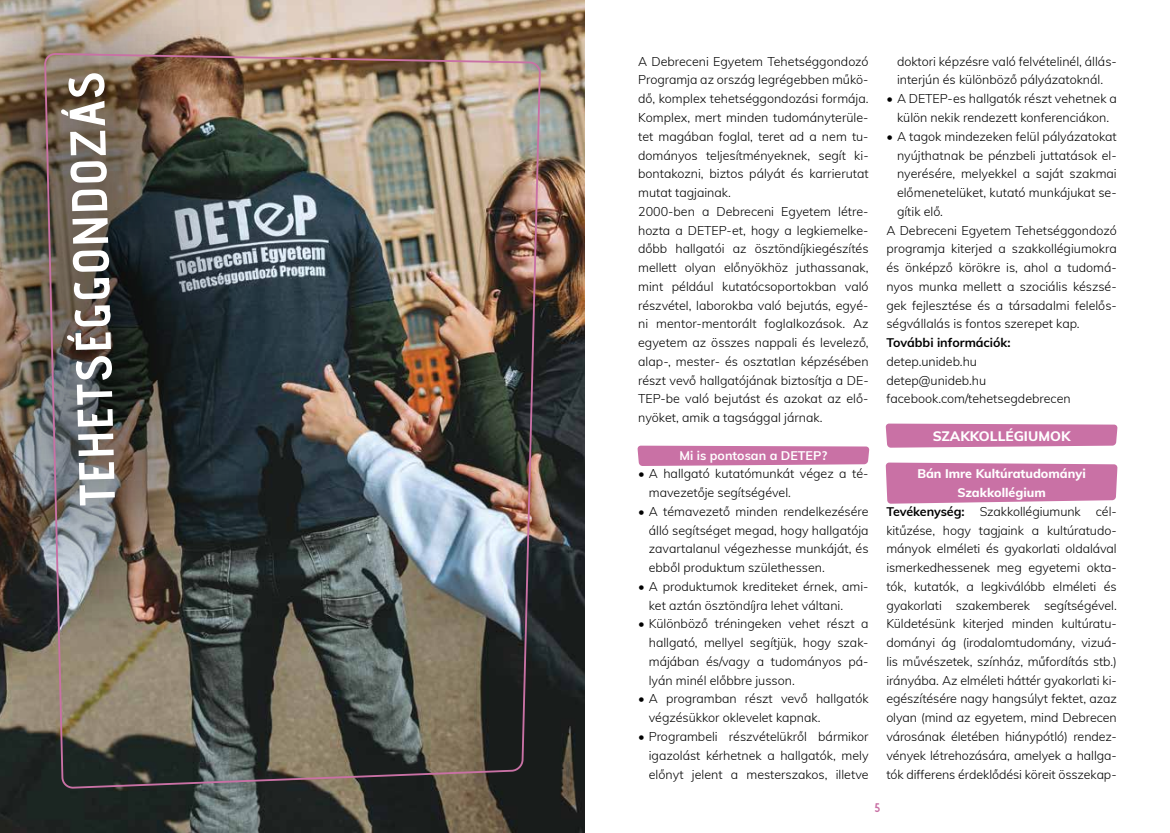
<style>
.page{position:relative;width:1170px;height:833px;background:#fff}
.page>*{position:absolute;margin:0;border:0;box-sizing:border-box;transform-origin:0 0}
.t1{font:700 50px "Advent Pro";color:#fff}
.t2{font:800 13.75px "Muli";color:#fff}
.t3{font:300 12.5px/18.8px "Muli";color:#000}
.t4{font:700 12.5px "Muli";color:#000}
.t5{font:700 12.5px "Muli";color:#fff}
.t6{font:700 12.5px "Advent Pro";color:#c971a5}
.s1{font-weight:800;color:#fff}
.s2{font-weight:700}
</style>
<div class="page">
<svg style="left:885px;top:462px;width:232px;height:42px;background:#cd7ead"></svg>
<svg style="left:885px;top:423px;width:232px;height:25px;background:#ce7fae"></svg>
<img style="left:0;top:0;width:585px;height:833px">
<div style="left:0;top:0;width:267px;height:653px;background:#000;opacity:.75"></div>
<svg style="left:637px;top:445px;width:232px;height:21px;background:#ce7fae"></svg>
<img style="left:45px;top:52px;width:495px;height:736px">
<h1 class="t1" style="left:69px;top:506px;width:435px;rotate:-92deg">TEHETSÉGGONDOZÁS</h1>
<p class="t3" style="left:638px;top:51px;width:232px">A Debreceni Egyetem Tehetséggondozó Programja az ország legrégebben műkö&shy;dő, komplex tehetséggondozási formája.<br>Komplex, mert minden tudományterüle&shy;tet magában foglal, teret ad a nem tu&shy;dományos teljesítményeknek, segít ki&shy;bontakozni, biztos pályát és karrierutat mutat tagjainak.<br>2000-ben a Debreceni Egyetem létre&shy;hozta a DETEP-et, hogy a legkiemelke&shy;dőbb hallgatói az ösztöndíjkiegészítés mellett olyan előnyökhöz juthassanak, mint például kutatócsoportokban való részvétel, laborokba való bejutás, egyé&shy;ni mentor-mentorált foglalkozások. Az egyetem az összes nappali és levelező, alap-, mester- és osztatlan képzésében részt vevő hallgatójának biztosítja a DE-TEP-be való bejutást és azokat az elő&shy;nyöket, amik a tagsággal járnak.</p>
<p class="t5" style="left:679px;top:446px;width:149px">Mi is pontosan a DETEP?</p>
<p class="t3" style="left:648px;top:464px;width:221px;text-indent:-11px">• A hallgató kutatómunkát végez a té&shy;mavezetője segítségével.</p>
<p class="t3" style="left:648px;top:501px;width:221px;text-align:justify;text-indent:-11px">• A témavezető minden rendelkezésére álló segítséget megad, hogy hallgatója zavartalanul végezhesse munkáját, és ebből produktum születhessen.</p>
<p class="t3" style="left:648px;top:576px;width:221px;text-indent:-11px">• A produktumok krediteket érnek, ami&shy;ket aztán ösztöndíjra lehet váltani.</p>
<p class="t3" style="left:648px;top:614px;width:221px;text-align:justify;text-indent:-11px">• Különböző tréningeken vehet részt a hallgató, mellyel segítjük, hogy szak&shy;májában és/vagy a tudományos pá&shy;lyán minél előbbre jusson.</p>
<p class="t3" style="left:648px;top:689px;width:221px;text-indent:-11px">• A programban részt vevő hallgatók végzésükkor oklevelet kapnak.</p>
<p class="t3" style="left:648px;top:726px;width:221px;text-align:justify;text-indent:-11px">• Programbeli részvételükről bármikor igazolást kérhetnek a hallgatók, mely előnyt jelent a mesterszakos, illetve</p>
<p class="t3" style="left:896px;top:51px;width:221px">doktori képzésre való felvételinél, állás&shy;interjún és különböző pályázatoknál.</p>
<p class="t3" style="left:886px;top:89px;width:232px;text-align:center">• A DETEP-es hallgatók részt vehetnek a külön nekik rendezett konferenciákon.</p>
<p class="t3" style="left:886px;top:126px;width:232px">• A tagok mindezeken felül pályázatokat</p>
<p class="t3" style="left:896px;top:145px;width:221px">nyújthatnak be pénzbeli juttatások el-</p>
<p class="t3" style="left:896px;top:164px;width:221px">nyerésére, melyekkel a saját szakmai</p>
<p class="t3" style="left:896px;top:183px;width:221px">előmenetelüket, kutató munkájukat se-</p>
<p class="t3" style="left:896px;top:201px;width:47px">gítik elő.</p>
<p class="t3" style="left:886px;top:220px;width:232px">A Debreceni Egyetem Tehetséggondozó</p>
<p class="t3" style="left:886px;top:239px;width:232px">programja kiterjed a szakkollégiumokra</p>
<p class="t3" style="left:886px;top:258px;width:232px">és önképző körökre is, ahol a tudomá-</p>
<p class="t3" style="left:886px;top:276px;width:232px">nyos munka mellett a szociális készsé-</p>
<p class="t3" style="left:886px;top:295px;width:232px">gek fejlesztése és a társadalmi felelős-</p>
<p class="t3" style="left:886px;top:314px;width:195px">ségvállalás is fontos szerepet kap.</p>
<p class="t4" style="left:886px;top:333px;width:126px">További információk:</p>
<p class="t3" style="left:886px;top:351px;width:186px">detep.unideb.hu detep@unideb.hu facebook.com/tehetsegdebrecen</p>
<p class="t2" style="left:932px;top:426px;width:139px">SZAKKOLLÉGIUMOK</p>
<p class="t3" style="left:886px;top:464px;width:232px;text-align:center"><span class="s1">Bán Imre Kultúratudományi Szakkollégium<br></span><span class="s2">Tevékenység:</span> Szakkollégiumunk cél&shy;kitűzése, hogy tagjaink a kultúratudo&shy;mányok elméleti és gyakorlati oldalával ismerkedhessenek meg egyetemi okta&shy;tók, kutatók, a legkiválóbb elméleti és gyakorlati szakemberek segítségével.<br>Küldetésünk kiterjed minden kultúratu&shy;dományi ág (irodalomtudomány, vizuá&shy;lis művészetek, színház, műfordítás stb.) irányába. Az elméleti háttér gyakorlati ki&shy;egészítésére nagy hangsúlyt fektet, azaz olyan (mind az egyetem, mind Debrecen városának életében hiánypótló) rendez&shy;vények létrehozására, amelyek a hallga&shy;tók differens érdeklődési köreit összekap-</p>
<p class="t6" style="left:874px;top:800px;width:7px">5</p>
</div>
